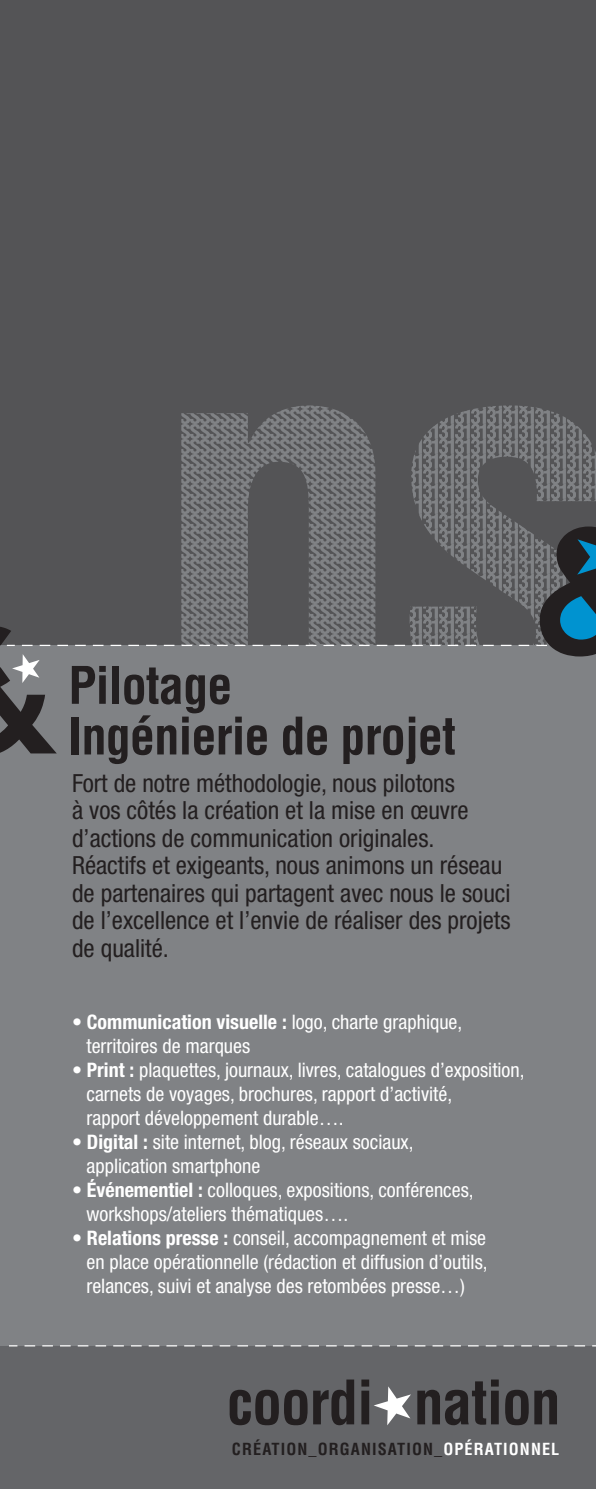
<style>
.page{position:relative;width:596px;height:1489px;background:#fff}
.page>*{position:absolute;margin:0;border:0;box-sizing:border-box;transform-origin:0 0}
.t1{font:700 condensed 59.75px "Helvetica";letter-spacing:-.02em;color:#231f20}
.t2{font:700 condensed 50.5px/50.8px "Helvetica";letter-spacing:-.02em;color:#231f20}
.t3{font:condensed 25px/27.5px "Helvetica Neue";color:#231f20}
.t4{font:condensed 20px/24px "Helvetica Neue";color:#fff}
.t5{font:700 condensed 16.25px "Helvetica";letter-spacing:.065em;color:#231f20}
.s1{font-weight:700}
.s2{color:#fff}
</style>
<div class="page">
<div style="left:0;top:0;width:595px;height:1488px;background:#808285"></div>
<div style="left:0;top:1345px;width:595px;height:143px;background:#646568"></div>
<svg style="left:374px;top:1386px;width:36px;height:39px"></svg>
<div style="left:0;top:0;width:595px;height:644px;background:#545456"></div>
<svg style="left:9px;top:1345px;width:586px;height:1px"></svg>
<svg style="left:181px;top:405px;width:195px;height:121px"></svg>
<svg style="left:411px;top:405px;width:184px;height:121px"></svg>
<svg style="left:0;top:526px;width:595px;height:228px"></svg>
<p class="t2" style="left:68px;top:659px;width:389px">Pilotage<br>Ingénierie de projet</p>
<p class="t3" style="left:72px;top:768px;width:440px">Fort de notre méthodologie, nous pilotons<br>à vos côtés la création et la mise en œuvre d’actions de communication originales.<br>Réactifs et exigeants, nous animons un réseau de partenaires qui partagent avec nous le souci de l’excellence et l’envie de réaliser des projets de qualité.</p>
<p class="t4" style="left:86px;top:1009px;width:377px;text-indent:-14px"><span class="s1">• Communication visuelle :</span> logo, charte graphique, territoires de marques</p>
<p class="t4" style="left:86px;top:1057px;width:439px;text-indent:-14px"><span class="s1">• Print :</span> plaquettes, journaux, livres, catalogues d’exposition, carnets de voyages, brochures, rapport d’activité,<br>rapport développement durable….</p>
<p class="t4" style="left:86px;top:1129px;width:328px;text-indent:-14px"><span class="s1">• Digital :</span> site internet, blog, réseaux sociaux, application smartphone</p>
<p class="t4" style="left:86px;top:1177px;width:388px;text-indent:-14px"><span class="s1">• Événementiel :</span> colloques, expositions, conférences, workshops/ateliers thématiques….</p>
<p class="t4" style="left:86px;top:1225px;width:402px;text-align:justify;text-indent:-14px"><span class="s1">• Relations presse :</span> conseil, accompagnement et mise en place opérationnelle (rédaction et diffusion d’outils, relances, suivi et analyse des retombées presse…)</p>
<p class="t1" style="left:226px;top:1366px;width:335px">coordi nation</p>
<p class="t5" style="left:232px;top:1438px;width:329px">CRÉATION_ORGANISATION_<span class="s2">OPÉRATIONNEL</span></p>
</div>
